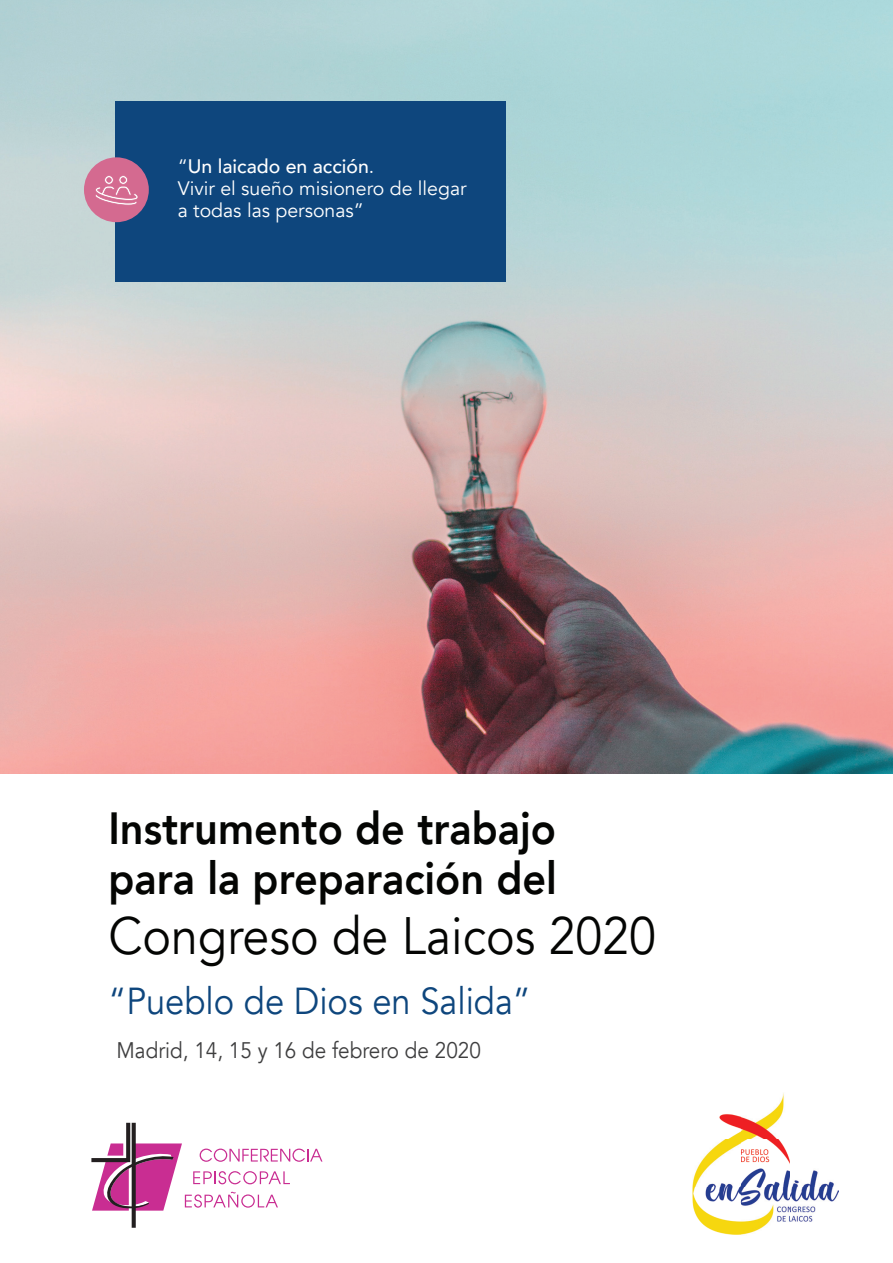
<style>
.page{position:relative;width:893px;height:1263px;background:#fff}
.page>*{position:absolute;margin:0;border:0;box-sizing:border-box;transform-origin:0 0}
.t1{font:52.5px "Avenir";color:#040503;scale:.92 1}
.t2{font:800 45px/49.5px "Avenir";color:#040503;scale:.92 1}
.t3{font:37.5px "Avenir";color:#0e467d;scale:.92 1}
.t4{font:22.5px "Avenir";color:#3e3e3f;scale:.92 1}
.t5{font:19.5px/21.8px "Avenir";color:#fff}
.s1{font-weight:500}
</style>
<div class="page">
<img style="left:0;top:0;width:893px;height:774px">
<img style="left:693px;top:1093px;width:146px;height:142px">
<div style="left:116px;top:101px;width:390px;height:181px;background:#0e467d"></div>
<div style="left:84px;top:157px;width:65px;height:65px;background:#d46a90;border-radius:50%"></div>
<svg style="left:132px;top:1210px;width:4px;height:18px"></svg>
<svg style="left:91px;top:1123px;width:231px;height:87px"></svg>
<svg style="left:95px;top:175px;width:43px;height:30px"></svg>
<p class="t5" style="left:178px;top:156px;width:290px">“<span class="s1">Un laicado en acción</span>.<br>Vivir el sueño misionero de llegar a todas las personas”</p>
<h2 class="t2" style="left:108px;top:804px;width:489px">Instrumento de trabajo para la preparación del</h2>
<h1 class="t1" style="left:108px;top:905px;width:597px">Congreso de Laicos 2020</h1>
<h3 class="t3" style="left:108px;top:979px;width:461px">“Pueblo de Dios en Salida”</h3>
<p class="t4" style="left:117px;top:1037px;width:397px">Madrid, 14, 15 y 16 de febrero de 2020</p>
</div>
